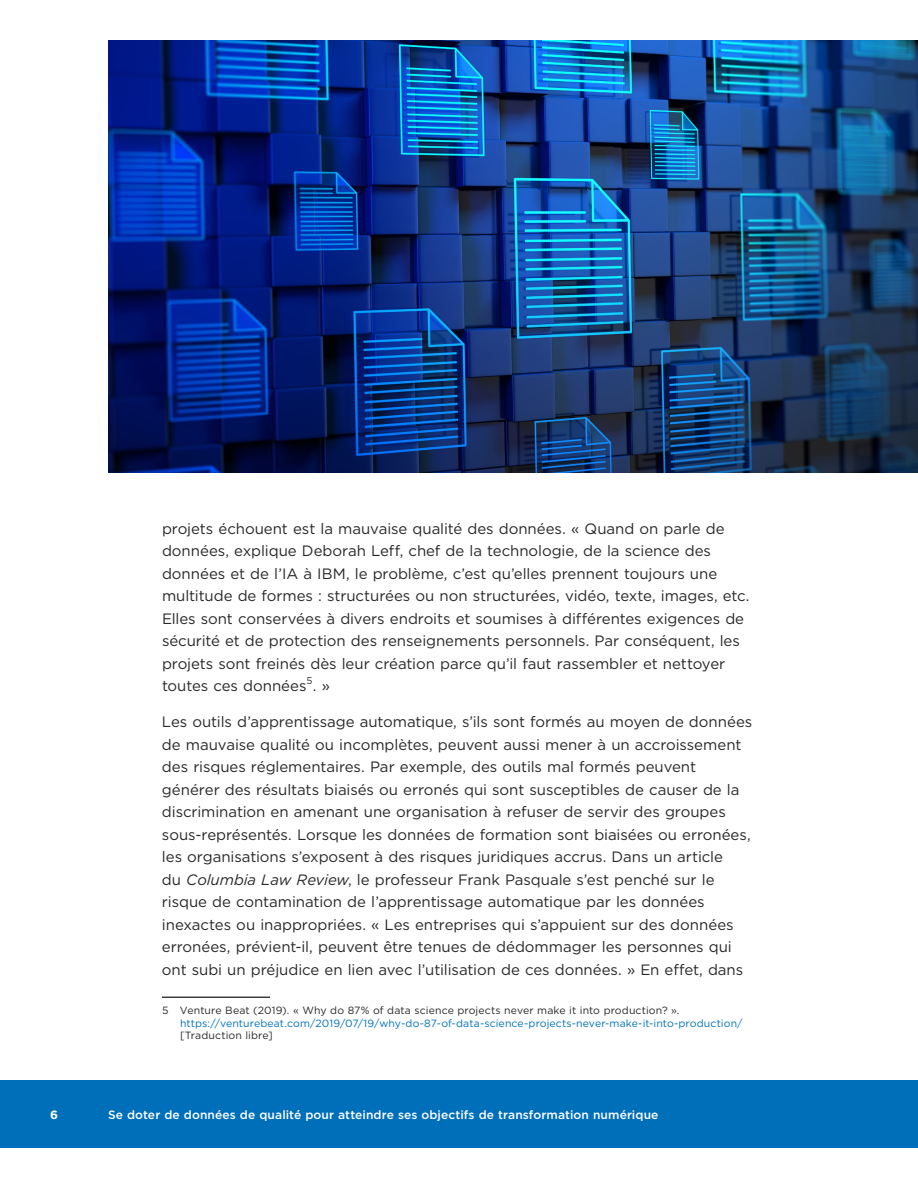
<style>
.page{position:relative;width:918px;height:1188px;background:#fff}
.page>*{position:absolute;margin:0;border:0;box-sizing:border-box;transform-origin:0 0}
.t1{font:15px/22.5px "Gotham";letter-spacing:-.005em;color:#282829}
.t2{font:500 12px "Gotham";letter-spacing:.01em;color:#fefefe}
.t3{font:700 12px "Gotham";color:#fefefe}
.t4{font:10.5px/12.6px "Gotham";letter-spacing:.01em;color:#0072bb}
.t5{font:9.75px "Gotham";color:#282829}
.s1{font-style:italic}
.s2{color:#282829}
</style>
<div class="page">
<div style="left:0;top:1080px;width:918px;height:68px;background:#006fba"></div>
<hr style="left:162px;top:997px;width:108px;height:1px;background:#000">
<img style="left:108px;top:40px;width:810px;height:432px">
<p class="t1" style="left:162px;top:517px;width:589px">projets échouent est la mauvaise qualité des données. « Quand on parle de données, explique Deborah Leff, chef de la technologie, de la science des données et de l’IA à IBM, le problème, c’est qu’elles prennent toujours une multitude de formes : structurées ou non structurées, vidéo, texte, images, etc.<br>Elles sont conservées à divers endroits et soumises à différentes exigences de sécurité et de protection des renseignements personnels. Par conséquent, les projets sont freinés dès leur création parce qu’il faut rassembler et nettoyer toutes ces données . »</p>
<p class="t5" style="left:307px;top:674px;width:7px">5</p>
<p class="t1" style="left:162px;top:710px;width:592px">Les outils d’apprentissage automatique, s’ils sont formés au moyen de données de mauvaise qualité ou incomplètes, peuvent aussi mener à un accroissement des risques réglementaires. Par exemple, des outils mal formés peuvent générer des résultats biaisés ou erronés qui sont susceptibles de causer de la discrimination en amenant une organisation à refuser de servir des groupes sous-représentés. Lorsque les données de formation sont biaisées ou erronées, les organisations s’exposent à des risques juridiques accrus. Dans un article<br>du <span class="s1">Columbia Law Review</span>, le professeur Frank Pasquale s’est penché sur le risque de contamination de l’apprentissage automatique par les données inexactes ou inappropriées. « Les entreprises qui s’appuient sur des données erronées, prévient-il, peuvent être tenues de dédommager les personnes qui ont subi un préjudice en lien avec l’utilisation de ces données. » En effet, dans</p>
<p class="t4" style="left:180px;top:1004px;width:564px;text-indent:-18px"><span class="s2">5 Venture Beat (2019). « Why do 87% of data science projects never make it into production? ». </span>https://venturebeat.com/2019/07/19/why-do-87-of-data-science-projects-never-make-it-into-production/ <span class="s2">[Traduction libre]</span></p>
<p class="t3" style="left:50px;top:1107px;width:9px">6</p>
<p class="t2" style="left:108px;top:1107px;width:552px">Se doter de données de qualité pour atteindre ses objectifs de transformation numérique</p>
</div>
